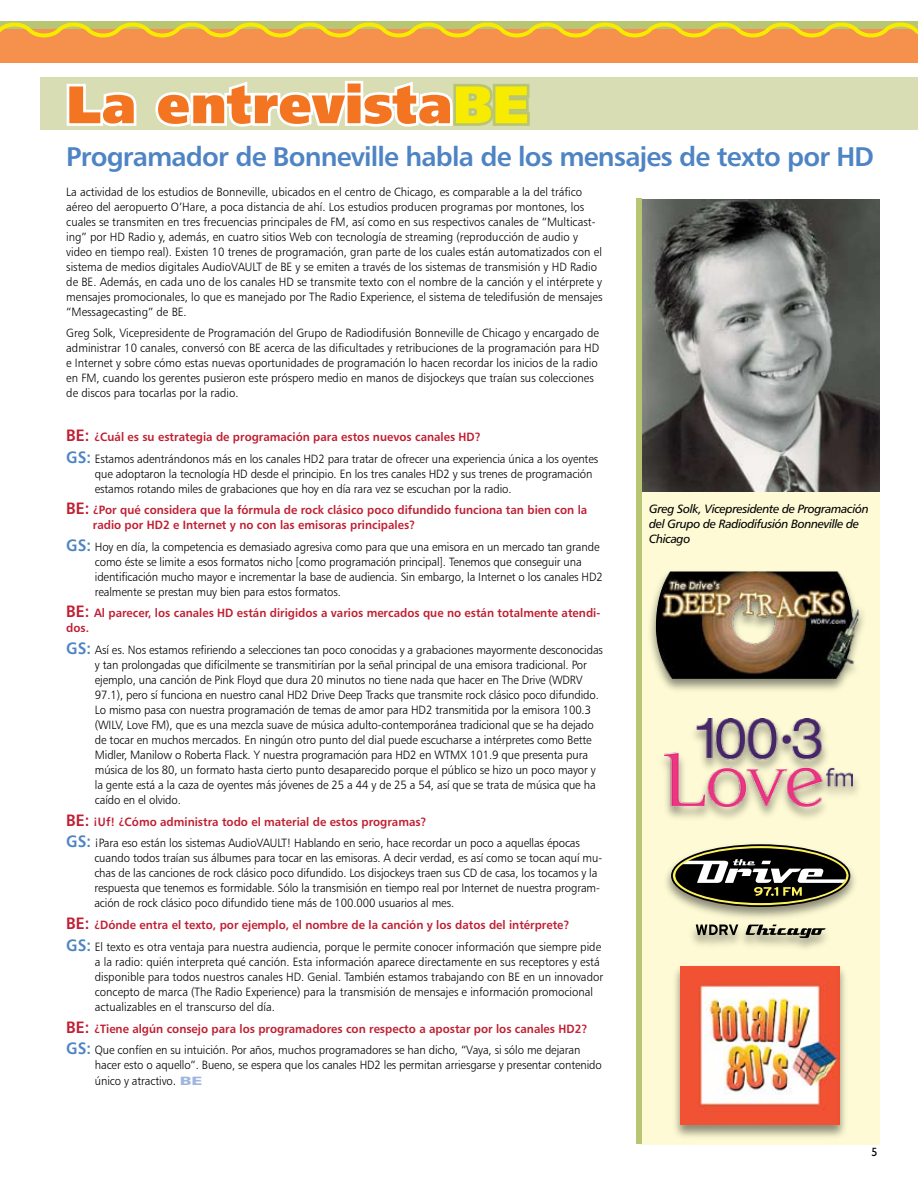
<style>
.page{position:relative;width:918px;height:1188px;background:#fff}
.page>*{position:absolute;margin:0;border:0;box-sizing:border-box;transform-origin:0 0}
.t1{font:52.8px "Humanist 777 BT Extra Black B";color:#f37421}
.t2{font:27px "Humanist 777 BT Bold B";letter-spacing:-.03em;color:#4e84c4}
.t3{font:12px/15px "Humanist 777 BT Light B";letter-spacing:-.01em;color:#000;scale:.95 1}
.t4{font:12px/15px "Humanist 777 BT Bold B";color:#c01e32;scale:.95 1}
.t5{font:12px/15px "Humanist 777 BT Italic B";letter-spacing:-.03em;color:#000}
.s1{color:#f7ec00}
.s2{font-size:16.5px}
.s3{font-family:"Humanist 777 BT Bold B";font-size:16.5px;color:#4e84c4}
.s4{font-size:13.5px}
.s5{font-family:"Humanist 777 BT Black B";color:#a0b6df}
</style>
<div class="page">
<div style="left:642px;top:201px;width:238px;height:943px;background:#fdfad5"></div>
<div style="left:646px;top:569px;width:222px;height:126px;background:#000;opacity:.45"></div>
<img style="left:650px;top:572px;width:209px;height:107px">
<div style="left:670px;top:963px;width:179px;height:178px;background:#000;opacity:.45"></div>
<img style="left:680px;top:966px;width:159px;height:159px">
<div style="left:662px;top:841px;width:198px;height:113px;background:#000;opacity:.45"></div>
<div style="left:671px;top:844px;width:179px;height:63px;border:2px solid #000;border-radius:50%"></div>
<svg style="left:674px;top:847px;width:173px;height:57px;background:#5b5a48"></svg>
<svg style="left:696px;top:925px;width:42px;height:10px"></svg>
<svg style="left:746px;top:925px;width:80px;height:13px"></svg>
<div style="left:656px;top:715px;width:207px;height:108px;background:#000;opacity:.45"></div>
<img style="left:664px;top:719px;width:189px;height:88px">
<div style="left:0;top:28px;width:918px;height:35px;background:#f5904d"></div>
<svg style="left:0;top:21px;width:918px;height:17px"></svg>
<img style="left:642px;top:199px;width:237px;height:292px">
<div style="left:40px;top:77px;width:878px;height:53px;background:#d9ddb3"></div>
<div style="left:636px;top:198px;width:6px;height:946px;background:#b8c573"></div>
<svg style="left:66px;top:83px;width:71px;height:44px"></svg>
<svg style="left:155px;top:81px;width:375px;height:46px"></svg>
<h1 class="t1" style="left:66px;top:71px;width:465px">La entrevista<span class="s1">BE</span></h1>
<h2 class="t2" style="left:66px;top:139px;width:809px">Programador de Bonneville habla de los mensajes de texto por HD</h2>
<p class="t3" style="left:66px;top:184px;width:566px">La actividad de los estudios de Bonneville, ubicados en el centro de Chicago, es comparable a la del tráfico aéreo del aeropuerto O’Hare, a poca distancia de ahí. Los estudios producen programas por montones, los cuales se transmiten en tres frecuencias principales de FM, así como en sus respectivos canales de “Multicast&shy;ing” por HD Radio y, además, en cuatro sitios Web con tecnología de streaming (reproducción de audio y video en tiempo real). Existen 10 trenes de programación, gran parte de los cuales están automatizados con el sistema de medios digitales AudioVAULT de BE y se emiten a través de los sistemas de transmisión y HD Radio de BE. Además, en cada uno de los canales HD se transmite texto con el nombre de la canción y el intérprete y mensajes promocionales, lo que es manejado por The Radio Experience, el sistema de teledifusión de mensajes “Messagecasting” de BE.</p>
<p class="t3" style="left:66px;top:326px;width:563px">Greg Solk, Vicepresidente de Programación del Grupo de Radiodifusión Bonneville de Chicago y encargado de administrar 10 canales, conversó con BE acerca de las dificultades y retribuciones de la programación para HD e Internet y sobre cómo estas nuevas oportunidades de programación lo hacen recordar los inicios de la radio en FM, cuando los gerentes pusieron este próspero medio en manos de disjockeys que traían sus colecciones de discos para tocarlas por la radio.</p>
<p class="t4" style="left:66px;top:429px;width:438px"><span class="s2">BE:</span> ¿Cuál es su estrategia de programación para estos nuevos canales HD?</p>
<p class="t3" style="left:95px;top:451px;width:531px;text-indent:-29px"><span class="s3">GS:</span> Estamos adentrándonos más en los canales HD2 para tratar de ofrecer una experiencia única a los oyentes que adoptaron la tecnología HD desde el principio. En los tres canales HD2 y sus trenes de programación estamos rotando miles de grabaciones que hoy en día rara vez se escuchan por la radio.</p>
<p class="t4" style="left:93px;top:502px;width:522px;text-indent:-27px"><span class="s2">BE:</span> ¿Por qué considera que la fórmula de rock clásico poco difundido funciona tan bien con la radio por HD2 e Internet y no con las emisoras principales?</p>
<p class="t3" style="left:95px;top:539px;width:536px;text-indent:-29px"><span class="s3">GS:</span> Hoy en día, la competencia es demasiado agresiva como para que una emisora en un mercado tan grande como éste se limite a esos formatos nicho [como programación principal]. Tenemos que conseguir una identificación mucho mayor e incrementar la base de audiencia. Sin embargo, la Internet o los canales HD2 realmente se prestan muy bien para estos formatos.</p>
<p class="t4" style="left:66px;top:605px;width:564px"><span class="s2">BE:</span> Al parecer, los canales HD están dirigidos a varios mercados que no están totalmente atendi&shy;dos.</p>
<p class="t3" style="left:95px;top:642px;width:536px;text-indent:-29px"><span class="s3">GS:</span> Así es. Nos estamos refiriendo a selecciones tan poco conocidas y a grabaciones mayormente desconocidas y tan prolongadas que difícilmente se transmitirían por la señal principal de una emisora tradicional. Por ejemplo, una canción de Pink Floyd que dura 20 minutos no tiene nada que hacer en The Drive (WDRV 97.1), pero sí funciona en nuestro canal HD2 Drive Deep Tracks que transmite rock clásico poco difundido.<br>Lo mismo pasa con nuestra programación de temas de amor para HD2 transmitida por la emisora 100.3 (WILV, Love FM), que es una mezcla suave de música adulto-contemporánea tradicional que se ha dejado de tocar en muchos mercados. En ningún otro punto del dial puede escucharse a intérpretes como Bette Midler, Manilow o Roberta Flack. Y nuestra programación para HD2 en WTMX 101.9 que presenta pura música de los 80, un formato hasta cierto punto desaparecido porque el público se hizo un poco mayor y la gente está a la caza de oyentes más jóvenes de 25 a 44 y de 25 a 54, así que se trata de música que ha caído en el olvido.</p>
<p class="t4" style="left:66px;top:814px;width:381px"><span class="s2">BE:</span> ¡Uf! ¿Cómo administra todo el material de estos programas?</p>
<p class="t3" style="left:94px;top:836px;width:536px;text-indent:-28px"><span class="s3">GS:</span> ¡Para eso están los sistemas AudioVAULT! Hablando en serio, hace recordar un poco a aquellas épocas cuando todos traían sus álbumes para tocar en las emisoras. A decir verdad, es así como se tocan aquí mu&shy;chas de las canciones de rock clásico poco difundido. Los disjockeys traen sus CD de casa, los tocamos y la respuesta que tenemos es formidable. Sólo la transmisión en tiempo real por Internet de nuestra program&shy;ación de rock clásico poco difundido tiene más de 100.000 usuarios al mes.</p>
<p class="t4" style="left:66px;top:917px;width:531px"><span class="s2">BE:</span> ¿Dónde entra el texto, por ejemplo, el nombre de la canción y los datos del intérprete?</p>
<p class="t3" style="left:95px;top:939px;width:537px;text-indent:-29px"><span class="s3">GS:</span> El texto es otra ventaja para nuestra audiencia, porque le permite conocer información que siempre pide a la radio: quién interpreta qué canción. Esta información aparece directamente en sus receptores y está disponible para todos nuestros canales HD. Genial. También estamos trabajando con BE en un innovador concepto de marca (The Radio Experience) para la transmisión de mensajes e información promocional actualizables en el transcurso del día.</p>
<p class="t4" style="left:66px;top:1021px;width:550px"><span class="s2">BE:</span> ¿Tiene algún consejo para los programadores con respecto a apostar por los canales HD2?</p>
<p class="t3" style="left:95px;top:1042px;width:535px;text-indent:-29px"><span class="s3">GS:</span> Que confíen en su intuición. Por años, muchos programadores se han dicho, “Vaya, si sólo me dejaran hacer esto o aquello”. Bueno, se espera que los canales HD2 les permitan arriesgarse y presentar contenido único y atractivo<span class="s4">.</span> <span class="s5">BE</span></p>
<p class="t5" style="left:649px;top:501px;width:221px">Greg Solk, Vicepresidente de Programación del Grupo de Radiodifusión Bonneville de<br>Chicago</p>
</div>
